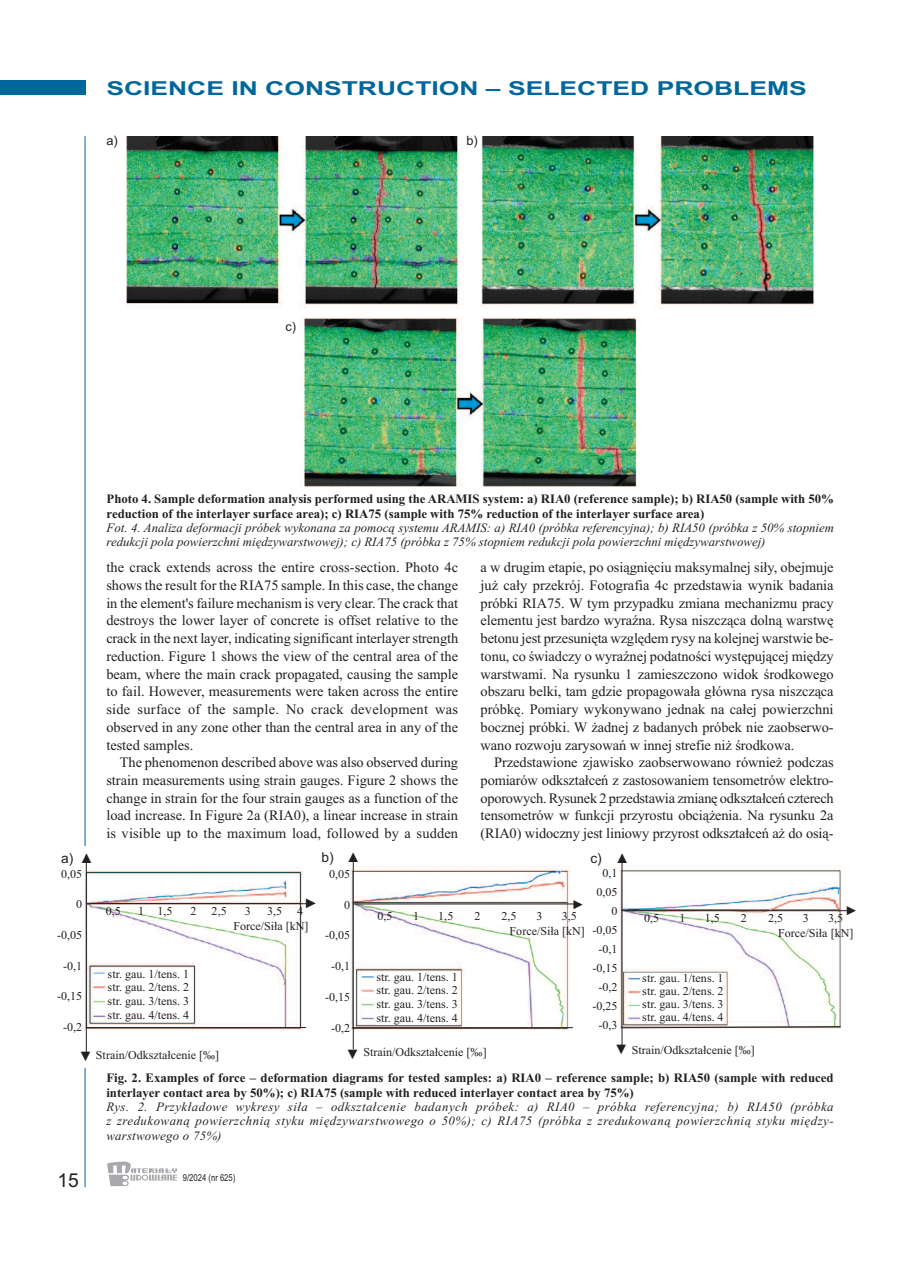
<style>
.page{position:relative;width:906px;height:1268px;background:#fff}
.page>*{position:absolute;margin:0;border:0;box-sizing:border-box;transform-origin:0 0}
.t1{font:700 19.2px "Arial";color:#00679d;scale:1.38 1}
.t2{font:19.2px "Arial";color:#231f20}
.t3{font:14.4px/17.7px "Times New Roman";letter-spacing:-.005em;color:#231f20;text-align:justify}
.t4{font:13.8px "Arial";color:#231f20}
.t5{font:italic 12.75px/14.4px "Times New Roman";color:#231f20;text-align:justify}
.t6{font:700 12.75px/14.4px "Times New Roman";color:#231f20}
.t7{font:12.75px "Arial";color:#231f20}
.t8{font:12px/18.9px "Times New Roman";color:#231f20;text-align:justify}
.t9{font:9.6px "Arial";color:#231f20;scale:.8 1}
.s1{font-family:"Arial";font-size:13.8px}
</style>
<div class="page">
<div style="left:0;top:81px;width:85px;height:14px;background:#00679d"></div>
<hr style="left:85px;top:136px;width:1px;height:1050px;background:#00679d">
<svg style="left:107px;top:1161px;width:70px;height:24px"></svg>
<div style="left:61px;top:846px;width:245px;height:221px;background:#fff"></div>
<img style="left:82px;top:866px;width:224px;height:184px">
<div style="left:108px;top:969px;width:84px;height:52px;background:#fff"></div>
<hr style="left:86px;top:854px;width:1px;height:200px;background:#231f20">
<div style="left:304px;top:897px;width:14px;height:12px;background:#fff"></div>
<hr style="left:86px;top:1026px;width:220px;height:1px;background:#231f20">
<img style="left:350px;top:865px;width:223px;height:183px">
<div style="left:363px;top:1047px;width:135px;height:15px;background:#fff"></div>
<hr style="left:353px;top:854px;width:1px;height:194px;background:#231f20">
<hr style="left:352px;top:1027px;width:221px;height:1px;background:#231f20">
<img style="left:614px;top:864px;width:231px;height:180px">
<hr style="left:621px;top:854px;width:1px;height:195px;background:#231f20">
<svg style="left:620px;top:1025px;width:221px;height:3px"></svg>
<hr style="left:87px;top:903px;width:225px;height:1px;background:#231f20">
<div style="left:590px;top:868px;width:27px;height:163px;background:#fff"></div>
<div style="left:376px;top:972px;width:83px;height:52px;background:#fff"></div>
<div style="left:642px;top:973px;width:81px;height:49px;background:#fff"></div>
<hr style="left:622px;top:910px;width:232px;height:1px;background:#231f20">
<div style="left:572px;top:899px;width:12px;height:10px;background:#fff"></div>
<hr style="left:355px;top:903px;width:225px;height:1px;background:#231f20">
<img style="left:126px;top:136px;width:688px;height:351px">
<div style="left:466px;top:136px;width:12px;height:13px;background:#fff"></div>
<div style="left:285px;top:321px;width:13px;height:13px;background:#fff"></div>
<h1 class="t1" style="left:106px;top:77px;width:509px">SCIENCE IN CONSTRUCTION – SELECTED PROBLEMS</h1>
<p class="t7" style="left:106px;top:134px;width:13px">a)</p>
<p class="t7" style="left:466px;top:134px;width:13px">b)</p>
<p class="t7" style="left:285px;top:318px;width:12px">c)</p>
<p class="t6" style="left:107px;top:491px;width:729px">Photo 4. Sample deformation analysis performed using the ARAMIS system: a) RIA0 (reference sample); b) RIA50 (sample with 50% reduction of the interlayer surface area); c) RIA75 (sample with 75% reduction of the interlayer surface area)</p>
<p class="t5" style="left:107px;top:520px;width:729px">Fot. 4. Analiza deformacji próbek wykonana za pomocą systemu ARAMIS: a) RIA0 (próbka referencyjna); b) RIA50 (próbka z 50% stopniem redukcji pola powierzchni międzywarstwowej); c) RIA75 (próbka z 75% stopniem redukcji pola powierzchni międzywarstwowej)</p>
<p class="t4" style="left:61px;top:849px;width:34px">a) ▲</p>
<p class="t3" style="left:106px;top:558px;width:353px">the crack extends across the entire cross-section. Photo 4c shows the result for the RIA75 sample. In this case, the change in the element's failure mechanism is very clear. The crack that destroys the lower layer of concrete is offset relative to the crack in the next layer, indicating significant interlayer strength reduction. Figure 1 shows the view of the central area of the beam, where the main crack propagated, causing the sample to fail. However, measurements were taken across the entire side surface of the sample. No crack development was observed in any zone other than the central area in any of the tested samples.</p>
<p class="t3" style="left:106px;top:753px;width:353px;text-indent:14px">The phenomenon described above was also observed during strain measurements using strain gauges. Figure 2 shows the change in strain for the four strain gauges as a function of the load increase. In Figure 2a (RIA0), a linear increase in strain is visible up to the maximum load, followed by a sudden</p>
<p class="t4" style="left:322px;top:849px;width:40px">b) ▲</p>
<p class="t3" style="left:480px;top:558px;width:354px">a w drugim etapie, po osiągnięciu maksymalnej siły, obejmuje już cały przekrój. Fotografia 4c przedstawia wynik badania próbki RIA75. W tym przypadku zmiana mechanizmu pracy elementu jest bardzo wyraźna. Rysa niszcząca dolną warstwę betonu jest przesunięta względem rysy na kolejnej warstwie be&shy;tonu, co świadczy o wyraźnej podatności występującej między warstwami. Na rysunku 1 zamieszczono widok środkowego obszaru belki, tam gdzie propagowała główna rysa niszcząca próbkę. Pomiary wykonywano jednak na całej powierzchni bocznej próbki. W żadnej z badanych próbek nie zaobserwo&shy;wano rozwoju zarysowań w innej strefie niż środkowa.</p>
<p class="t3" style="left:480px;top:753px;width:354px;text-indent:14px">Przedstawione zjawisko zaobserwowano również podczas pomiarów odkształceń z zastosowaniem tensometrów elektro&shy;oporowych. Rysunek 2 przedstawia zmianę odkształceń czterech tensometrów w funkcji przyrostu obciążenia. Na rysunku 2a (RIA0) widoczny jest liniowy przyrost odkształceń aż do osią-</p>
<p class="t4" style="left:590px;top:849px;width:40px">c) ▲</p>
<p class="t8" style="left:592px;top:863px;width:27px;text-align:right">0,1<br>0,05<br>0 -0,05 -0,1 -0,15 -0,2 -0,25 -0,3</p>
<p class="t8" style="left:61px;top:863px;width:23px">0,05</p>
<p class="t8" style="left:76px;top:894px;width:8px">0</p>
<p class="t8" style="left:57px;top:925px;width:27px">-0,05</p>
<p class="t8" style="left:63px;top:955px;width:21px">-0,1</p>
<p class="t8" style="left:57px;top:986px;width:27px">-0,15</p>
<p class="t8" style="left:63px;top:1017px;width:21px">-0,2</p>
<p class="t4" style="left:79px;top:1048px;width:15px">▼</p>
<p class="t8" style="left:329px;top:864px;width:23px">0,05</p>
<p class="t8" style="left:344px;top:894px;width:8px">0</p>
<p class="t8" style="left:325px;top:925px;width:27px">-0,05</p>
<p class="t8" style="left:331px;top:956px;width:21px">-0,1</p>
<p class="t8" style="left:325px;top:987px;width:27px">-0,15</p>
<p class="t8" style="left:331px;top:1017px;width:21px">-0,2</p>
<p class="t4" style="left:304px;top:894px;width:15px">►</p>
<p class="t7" style="left:572px;top:896px;width:14px">►</p>
<p class="t8" style="left:509px;top:921px;width:77px">Force/Siła [kN]</p>
<p class="t8" style="left:778px;top:922px;width:77px">Force/Siła [kN]</p>
<p class="t7" style="left:845px;top:903px;width:14px">►</p>
<p class="t8" style="left:106px;top:901px;width:17px">0,5</p>
<p class="t8" style="left:138px;top:901px;width:36px">1 1,5</p>
<p class="t8" style="left:191px;top:901px;width:38px">2 2,5</p>
<p class="t8" style="left:245px;top:901px;width:8px">3</p>
<p class="t8" style="left:267px;top:901px;width:38px">3,5 4</p>
<p class="t8" style="left:377px;top:906px;width:17px">0,5</p>
<p class="t8" style="left:413px;top:906px;width:8px">1</p>
<p class="t8" style="left:438px;top:906px;width:17px">1,5</p>
<p class="t8" style="left:474px;top:906px;width:8px">2</p>
<p class="t8" style="left:501px;top:906px;width:17px">2,5</p>
<p class="t8" style="left:536px;top:906px;width:8px">3</p>
<p class="t8" style="left:561px;top:906px;width:17px">3,5</p>
<p class="t8" style="left:644px;top:908px;width:17px">0,5</p>
<p class="t8" style="left:679px;top:908px;width:8px">1</p>
<p class="t8" style="left:705px;top:908px;width:17px">1,5</p>
<p class="t8" style="left:741px;top:908px;width:8px">2</p>
<p class="t8" style="left:768px;top:908px;width:17px">2,5</p>
<p class="t8" style="left:803px;top:908px;width:8px">3</p>
<p class="t8" style="left:828px;top:908px;width:17px">3,5</p>
<p class="t8" style="left:233px;top:915px;width:77px">Force/Siła [kN]</p>
<p class="t8" style="left:108px;top:966px;width:83px;line-height:13.6px">str. gau. 1/tens. 1 str. gau. 2/tens. 2 str. gau. 3/tens. 3 str. gau. 4/tens. 4</p>
<p class="t8" style="left:376px;top:969px;width:83px;line-height:13.6px">str. gau. 1/tens. 1 str. gau. 2/tens. 2 str. gau. 3/tens. 3 str. gau. 4/tens. 4</p>
<p class="t8" style="left:642px;top:971px;width:83px;line-height:12.8px">str. gau. 1/tens. 1 str. gau. 2/tens. 2 str. gau. 3/tens. 3 str. gau. 4/tens. 4</p>
<p class="t8" style="left:614px;top:1040px;width:142px"><span class="s1">▼</span> Strain/Odkształcenie [‰]</p>
<p class="t6" style="left:106px;top:1070px;width:729px">Fig. 2. Examples of force – deformation diagrams for tested samples: a) RIA0 – reference sample; b) RIA50 (sample with reduced interlayer contact area by 50%); c) RIA75 (sample with reduced interlayer contact area by 75%)</p>
<p class="t5" style="left:106px;top:1098px;width:729px">Rys. 2. Przykładowe wykresy siła – odkształcenie badanych próbek: a) RIA0 – próbka referencyjna; b) RIA50 (próbka z zredukowaną powierzchnią styku międzywarstwowego o 50%); c) RIA75 (próbka z zredukowaną powierzchnią styku między&shy;warstwowego o 75%)</p>
<p class="t8" style="left:346px;top:1042px;width:142px"><span class="s1">▼</span> Strain/Odkształcenie [‰]</p>
<p class="t8" style="left:96px;top:1045px;width:125px">Strain/Odkształcenie [‰]</p>
<h1 class="t2" style="left:57px;top:1168px;width:23px">15</h1>
<p class="t9" style="left:183px;top:1171px;width:67px">9/2024 (nr 625)</p>
</div>
